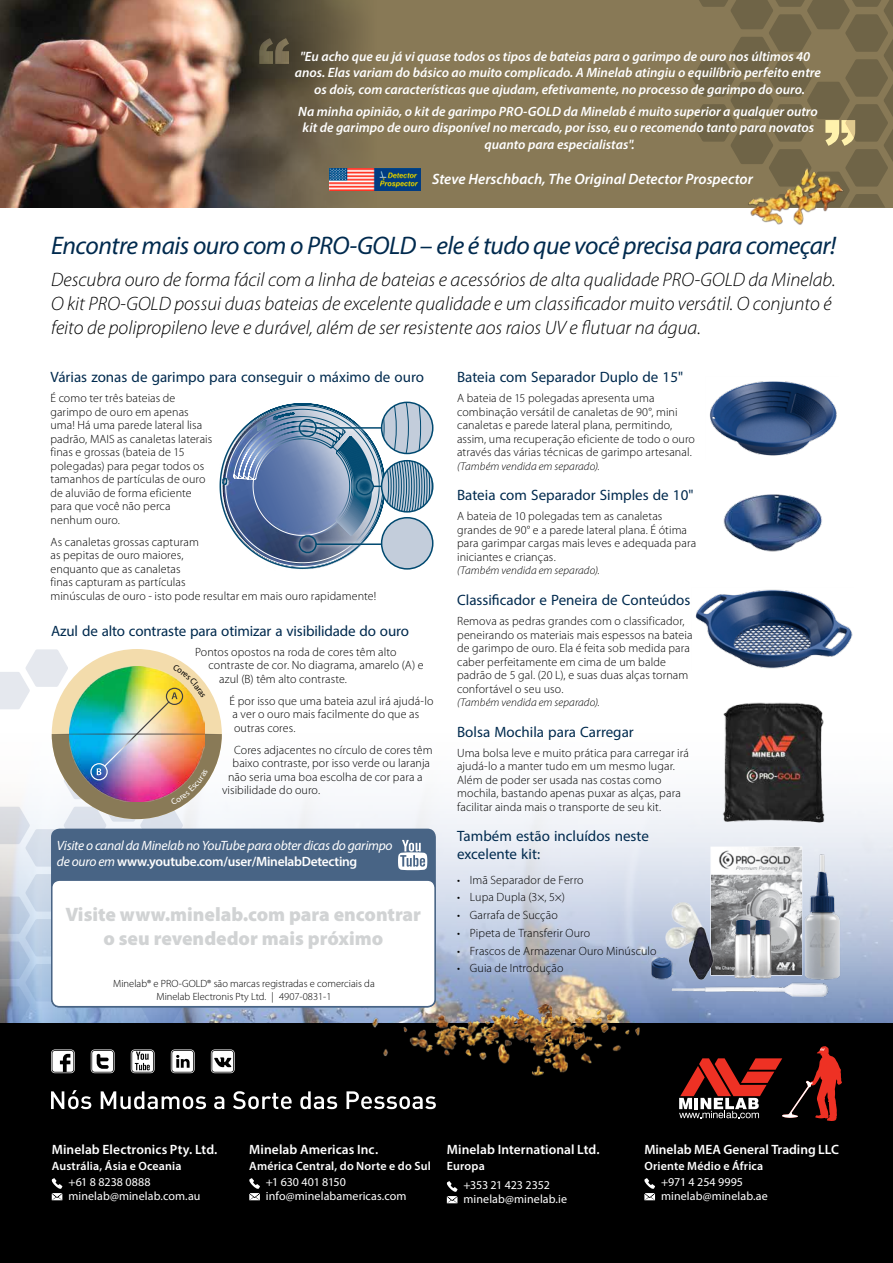
<style>
.page{position:relative;width:893px;height:1263px;background:#fff}
.page>*{position:absolute;margin:0;border:0;box-sizing:border-box;transform-origin:0 0}
.Heading_1_b{font:italic 25.5px "Myriad Pro";letter-spacing:-.02em;color:#002a4e}
.Small_Intro{font:italic 300 19.5px/24px "Myriad Pro";color:#000}
.dealer_stamp{font:900 19.5px/23.4px "Myriad Pro";color:#d1d3d4;text-align:center}
.Title_Section{font:15px/18px "Myriad Pro";color:#002a4e}
.Steve_Herschbach{font:italic 600 15px "Myriad Pro";color:#fff}
.Big_quote{font:italic 600 13.5px/16.2px "Myriad Pro";color:#fff;text-align:center}
.Visit_YOUTUBE{font:italic 13.5px/16.2px "Myriad Pro";letter-spacing:-.02em;color:#fff}
.Address_1{font:600 13.5px "Myriad Pro";letter-spacing:.005em;color:#fff}
.body_text{font:300 12px/13.5px "Myriad Pro";letter-spacing:.01em;color:#000}
.Body_text_manual_bul{font:300 12px "Myriad Pro";letter-spacing:.01em;color:#000}
.Address_3{font:12px "Myriad Pro";letter-spacing:.005em;color:#fff}
.Address_2{font:600 12px "Myriad Pro";letter-spacing:.015em;color:#fff}
.Address_3-2{font:12px "Myriad Pro";letter-spacing:-.015em;color:#fff}
.body_text-2{font:italic 300 11.25px "Myriad Pro";letter-spacing:.01em;color:#000}
.Part_no____Fineprint{font:300 10.5px/12.6px "Myriad Pro";color:#000;text-align:center}
.s1{font-weight:600;font-style:normal}
</style>
<div class="page">
<img style="left:259px;top:796px;width:634px;height:228px">
<div style="left:51px;top:829px;width:385px;height:178px;background:#486485;border-radius:9px"></div>
<div style="left:0;top:0;width:893px;height:208px;background:#887956"></div>
<img style="left:0;top:0;width:219px;height:208px">
<div style="left:0;top:1024px;width:893px;height:239px;background:#000"></div>
<svg style="left:51px;top:1178px;width:11px;height:22px"></svg>
<svg style="left:249px;top:1178px;width:11px;height:22px"></svg>
<svg style="left:446px;top:1181px;width:12px;height:22px"></svg>
<svg style="left:644px;top:1178px;width:11px;height:22px"></svg>
<svg style="left:679px;top:1046px;width:163px;height:75px"></svg>
<svg style="left:219px;top:0;width:176px;height:208px"></svg>
<div style="left:52px;top:880px;width:383px;height:127px;background:#fff;border-radius:8px"></div>
<div style="left:51px;top:879px;width:385px;height:128px;border:2px solid #486485;border-radius:8px"></div>
<img style="left:712px;top:702px;width:122px;height:127px">
<img style="left:750px;top:208px;width:78px;height:17px">
<img style="left:367px;top:995px;width:290px;height:81px">
<svg style="left:398px;top:840px;width:29px;height:30px"></svg>
<svg style="left:710px;top:846px;width:92px;height:129px"></svg>
<img style="left:711px;top:847px;width:90px;height:128px">
<svg style="left:259px;top:38px;width:30px;height:26px"></svg>
<svg style="left:692px;top:0;width:201px;height:208px"></svg>
<img style="left:709px;top:381px;width:128px;height:75px">
<img style="left:695px;top:589px;width:158px;height:80px">
<img style="left:723px;top:494px;width:99px;height:58px">
<img style="left:649px;top:956px;width:14px;height:24px">
<img style="left:663px;top:902px;width:56px;height:78px">
<img style="left:669px;top:981px;width:161px;height:17px">
<img style="left:802px;top:851px;width:40px;height:129px">
<img style="left:732px;top:918px;width:41px;height:62px">
<svg style="left:219px;top:402px;width:214px;height:168px"></svg>
<div style="left:381px;top:402px;width:52px;height:52px;border:2px solid #004970;border-radius:50%"></div>
<img style="left:330px;top:169px;width:90px;height:22px">
<svg style="left:211px;top:1049px;width:24px;height:24px"></svg>
<svg style="left:171px;top:1049px;width:24px;height:24px"></svg>
<svg style="left:131px;top:1049px;width:24px;height:24px"></svg>
<svg style="left:91px;top:1049px;width:24px;height:24px"></svg>
<svg style="left:51px;top:1049px;width:24px;height:24px"></svg>
<svg style="left:51px;top:1090px;width:40px;height:19px"></svg>
<svg style="left:101px;top:1091px;width:105px;height:18px"></svg>
<svg style="left:214px;top:1096px;width:10px;height:13px"></svg>
<svg style="left:233px;top:1091px;width:59px;height:18px"></svg>
<svg style="left:300px;top:1091px;width:37px;height:18px"></svg>
<svg style="left:346px;top:1091px;width:90px;height:18px"></svg>
<img style="left:0;top:649px;width:259px;height:375px">
<p class="Big_quote" style="left:295px;top:48px;width:528px">"Eu acho que eu já vi quase todos os tipos de bateias para o garimpo de ouro nos últimos 40 anos. Elas variam do básico ao muito complicado. A Minelab atingiu o equilíbrio perfeito entre os dois, com características que ajudam, efetivamente, no processo de garimpo do ouro.</p>
<p class="Big_quote" style="left:298px;top:103px;width:521px">Na minha opinião, o kit de garimpo PRO‑GOLD da Minelab é muito superior a qualquer outro kit de garimpo de ouro disponível no mercado, por isso, eu o recomendo tanto para novatos quanto para especialistas".</p>
<p class="Steve_Herschbach" style="left:432px;top:170px;width:322px">Steve Herschbach, The Original Detector Prospector</p>
<p class="Heading_1_b" style="left:51px;top:229px;width:787px">Encontre mais ouro com o PRO‑GOLD – ele é tudo que você precisa para começar!</p>
<p class="Small_Intro" style="left:51px;top:268px;width:786px">Descubra ouro de forma fácil com a linha de bateias e acessórios de alta qualidade PRO‑GOLD da Minelab.<br>O kit PRO‑GOLD possui duas bateias de excelente qualidade e um classificador muito versátil. O conjunto é feito de polipropileno leve e durável, além de ser resistente aos raios UV e flutuar na água.</p>
<p class="Title_Section" style="left:50px;top:368px;width:375px">Várias zonas de garimpo para conseguir o máximo de ouro</p>
<p class="body_text" style="left:50px;top:392px;width:163px">É como ter três bateias de garimpo de ouro em apenas uma! Há uma parede lateral lisa padrão, MAIS as canaletas laterais finas e grossas (bateia de 15 polegadas) para pegar todos os tamanhos de partículas de ouro de aluvião de forma eficiente para que você não perca nenhum ouro.</p>
<p class="body_text" style="left:50px;top:535px;width:327px">As canaletas grossas capturam<br>as pepitas de ouro maiores,<br>enquanto que as canaletas<br>finas capturam as partículas<br>minúsculas de ouro - isto pode resultar em mais ouro rapidamente!</p>
<p class="Title_Section" style="left:51px;top:622px;width:359px">Azul de alto contraste para otimizar a visibilidade do ouro</p>
<p class="body_text" style="left:195px;top:645px;width:203px">Pontos opostos na roda de cores têm alto</p>
<p class="body_text" style="left:209px;top:659px;width:217px">contraste de cor. No diagrama, amarelo (A) e</p>
<p class="body_text" style="left:219px;top:672px;width:129px">azul (B) têm alto contraste.</p>
<p class="body_text" style="left:230px;top:694px;width:205px">É por isso que uma bateia azul irá ajudá-lo a ver o ouro mais facilmente do que as outras cores.</p>
<p class="body_text" style="left:234px;top:743px;width:200px">Cores adjacentes no círculo de cores têm</p>
<p class="body_text" style="left:233px;top:757px;width:199px">baixo contraste, por isso verde ou laranja</p>
<p class="body_text" style="left:228px;top:770px;width:196px">não seria uma boa escolha de cor para a</p>
<p class="body_text" style="left:222px;top:784px;width:100px">visibilidade do ouro.</p>
<p class="Visit_YOUTUBE" style="left:57px;top:837px;width:337px">Visite o canal da Minelab no YouTube para obter dicas do garimpo de ouro em <span class="s1">www.youtube.com/user/MinelabDetecting</span></p>
<p class="dealer_stamp" style="left:66px;top:903px;width:357px">Visite www.minelab.com para encontrar o seu revendedor mais próximo</p>
<p class="Part_no____Fineprint" style="left:113px;top:977px;width:263px">Minelab® e PRO‑GOLD® são marcas registradas e comerciais da<br>Minelab Electronis Pty Ltd. | 4907-0831-1</p>
<p class="Title_Section" style="left:457px;top:368px;width:227px">Bateia com Separador Duplo de 15"</p>
<p class="body_text" style="left:457px;top:392px;width:239px">A bateia de 15 polegadas apresenta uma combinação versátil de canaletas de 90°, mini canaletas e parede lateral plana, permitindo, assim, uma recuperação eficiente de todo o ouro através das várias técnicas de garimpo artesanal.</p>
<p class="body_text-2" style="left:457px;top:460px;width:144px">(Também vendida em separado).</p>
<p class="Title_Section" style="left:457px;top:486px;width:238px">Bateia com Separador Simples de 10"</p>
<p class="body_text" style="left:457px;top:510px;width:241px">A bateia de 10 polegadas tem as canaletas grandes de 90° e a parede lateral plana. É ótima para garimpar cargas mais leves e adequada para iniciantes e crianças.</p>
<p class="body_text-2" style="left:457px;top:565px;width:144px">(Também vendida em separado).</p>
<p class="Title_Section" style="left:457px;top:591px;width:235px">Classificador e Peneira de Conteúdos</p>
<p class="body_text" style="left:457px;top:614px;width:237px">Remova as pedras grandes com o classificador, peneirando os materiais mais espessos na bateia de garimpo de ouro. Ela é feita sob medida para caber perfeitamente em cima de um balde padrão de 5 gal. (20 L), e suas duas alças tornam confortável o seu uso.</p>
<p class="body_text-2" style="left:457px;top:696px;width:144px">(Também vendida em separado).</p>
<p class="Title_Section" style="left:457px;top:722px;width:178px">Bolsa Mochila para Carregar</p>
<p class="body_text" style="left:457px;top:746px;width:233px">Uma bolsa leve e muito prática para carregar irá ajudá-lo a manter tudo em um mesmo lugar.<br>Além de poder ser usada nas costas como mochila, bastando apenas puxar as alças, para facilitar ainda mais o transporte de seu kit.</p>
<p class="Title_Section" style="left:457px;top:827px;width:193px">Também estão incluídos neste excelente kit:</p>
<p class="Body_text_manual_bul" style="left:457px;top:873px;width:128px">• Imã Separador de Ferro</p>
<p class="Body_text_manual_bul" style="left:457px;top:891px;width:109px">• Lupa Dupla (3×, 5×)</p>
<p class="Body_text_manual_bul" style="left:457px;top:908px;width:102px">• Garrafa de Sucção</p>
<p class="Body_text_manual_bul" style="left:457px;top:926px;width:135px">• Pipeta de Transferir Ouro</p>
<p class="Body_text_manual_bul" style="left:457px;top:944px;width:201px">• Frascos de Armazenar Ouro Minúsculo</p>
<p class="Body_text_manual_bul" style="left:457px;top:962px;width:108px">• Guia de Introdução</p>
<p class="Address_1" style="left:52px;top:1141px;width:167px">Minelab Electronics Pty. Ltd.</p>
<p class="Address_2" style="left:52px;top:1158px;width:131px">Austrália, Ásia e Oceania</p>
<p class="Address_3" style="left:68px;top:1174px;width:84px">+61 8 8238 0888</p>
<p class="Address_3" style="left:68px;top:1188px;width:134px">minelab@minelab.com.au</p>
<p class="Address_1" style="left:249px;top:1141px;width:130px">Minelab Americas Inc.</p>
<p class="Address_2" style="left:249px;top:1158px;width:183px">América Central, do Norte e do Sul</p>
<p class="Address_3" style="left:266px;top:1174px;width:81px">+1 630 401 8150</p>
<p class="Address_3" style="left:266px;top:1188px;width:142px">info@minelabamericas.com</p>
<p class="Address_1" style="left:447px;top:1141px;width:154px">Minelab International Ltd.</p>
<p class="Address_2" style="left:447px;top:1158px;width:40px">Europa</p>
<p class="Address_3-2" style="left:463px;top:1177px;width:88px">+353 21 423 2352</p>
<p class="Address_3" style="left:463px;top:1191px;width:105px">minelab@minelab.ie</p>
<p class="Address_1" style="left:644px;top:1141px;width:196px">Minelab MEA General Trading LLC</p>
<p class="Address_2" style="left:644px;top:1158px;width:120px">Oriente Médio e África</p>
<p class="Address_3" style="left:661px;top:1174px;width:84px">+971 4 254 9995</p>
<p class="Address_3" style="left:661px;top:1188px;width:108px">minelab@minelab.ae</p>
</div>
